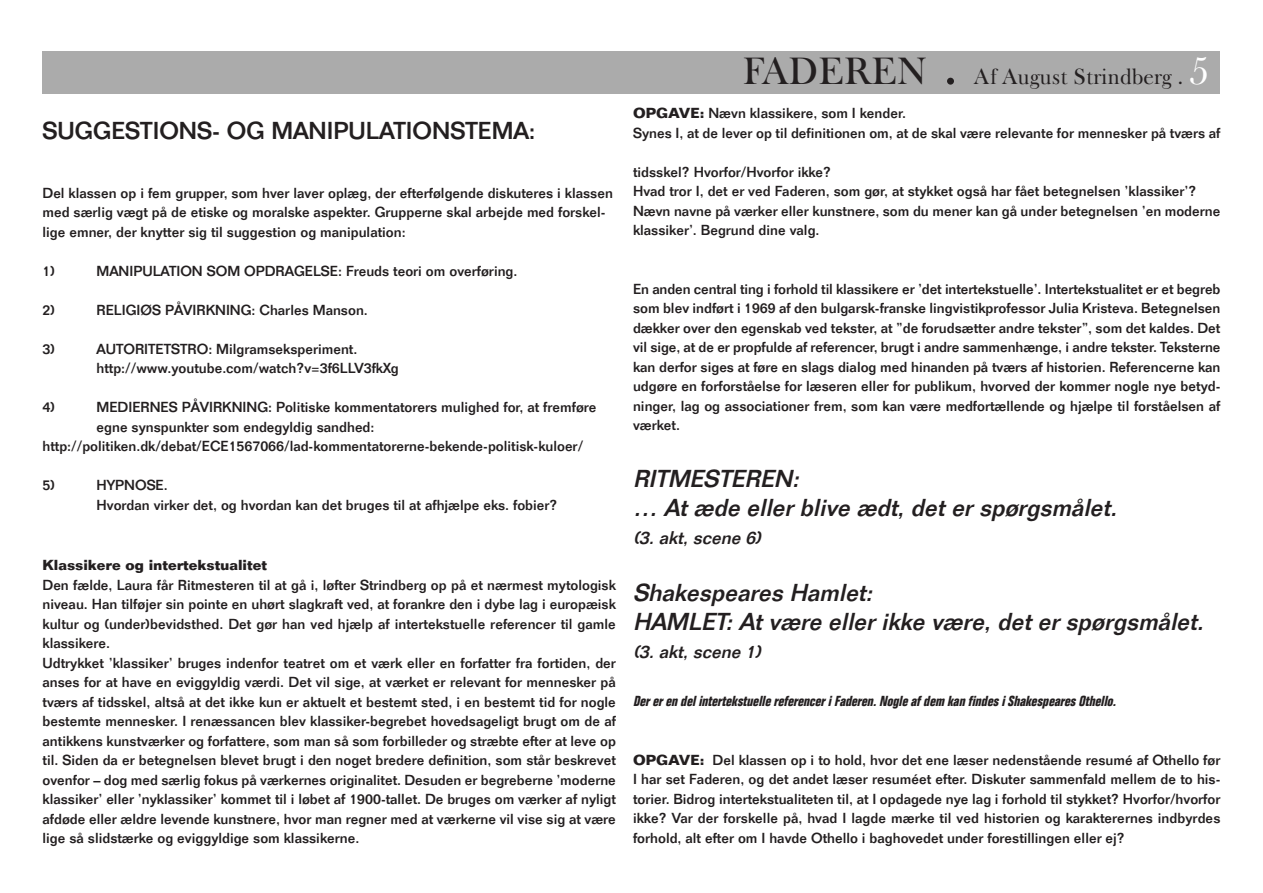
<style>
.page{position:relative;width:1263px;height:893px;background:#fff}
.page>*{position:absolute;margin:0;border:0;box-sizing:border-box;transform-origin:0 0}
.t1{font:39px "Frys Baskerville BT";color:#231f20}
.t2{font:italic 500 24px/28.5px "Folio";color:#231f20}
.t3{font:500 24px "Folio";color:#231f20}
.t4{font:22.5px "Frys Baskerville BT";color:#231f20}
.t5{font:italic 500 18px "Folio";color:#231f20}
.t6{font:500 14.25px/19.5px "Folio";color:#231f20}
.t7{font:italic 700 condensed 14.25px "Folio";color:#231f20}
.t8{font:700 14.25px "Folio";color:#231f20}
.s1{font-size:60px}
.s2{font-size:39px;color:#fff}
.s3{font-weight:700}
</style>
<div class="page">
<div style="left:43px;top:52px;width:1177px;height:42px;background:#ababab"></div>
<h2 class="t3" style="left:43px;top:122px;width:495px">SUGGESTIONS- OG MANIPULATIONSTEMA:</h2>
<p class="t6" style="left:43px;top:184px;width:572px">Del klassen op i fem grupper, som hver laver oplæg, der efterfølgende diskuteres i klassen med særlig vægt på de etiske og moralske aspekter. Grupperne skal arbejde med forskel&shy;lige emner, der knytter sig til suggestion og manipulation:</p>
<p class="t6" style="left:43px;top:262px;width:14px">1)</p>
<p class="t6" style="left:97px;top:262px;width:422px">MANIPULATION SOM OPDRAGELSE: Freuds teori om overføring.</p>
<p class="t6" style="left:43px;top:301px;width:14px">2)</p>
<p class="t6" style="left:97px;top:301px;width:273px">RELIGIØS PÅVIRKNING: Charles Manson.</p>
<p class="t6" style="left:43px;top:340px;width:14px">3)</p>
<p class="t6" style="left:97px;top:340px;width:304px">AUTORITETSTRO: Milgramseksperiment. http://www.youtube.com/watch?v=3f6LLV3fkXg</p>
<p class="t6" style="left:43px;top:399px;width:14px">4)</p>
<p class="t6" style="left:97px;top:399px;width:502px">MEDIERNES PÅVIRKNING: Politiske kommentatorers mulighed for, at fremføre</p>
<p class="t6" style="left:97px;top:418px;width:279px">egne synspunkter som endegyldig sandhed:</p>
<p class="t6" style="left:43px;top:438px;width:542px">http://politiken.dk/debat/ECE1567066/lad-kommentatorerne-bekende-politisk-kuloer/</p>
<p class="t6" style="left:43px;top:477px;width:14px">5)</p>
<p class="t6" style="left:97px;top:477px;width:462px">HYPNOSE.<br>Hvordan virker det, og hvordan kan det bruges til at afhjælpe eks. fobier?</p>
<p class="t8" style="left:43px;top:560px;width:226px">Klassikere og intertekstualitet</p>
<p class="t6" style="left:43px;top:577px;width:575px">Den fælde, Laura får Ritmesteren til at gå i, løfter Strindberg op på et nærmest mytologisk niveau. Han tilføjer sin pointe en uhørt slagkraft ved, at forankre den i dybe lag i europæisk kultur og (under)bevidsthed. Det gør han ved hjælp af intertekstuelle referencer til gamle klassikere.<br>Udtrykket ’klassiker’ bruges indenfor teatret om et værk eller en forfatter fra fortiden, der anses for at have en eviggyldig værdi. Det vil sige, at værket er relevant for mennesker på tværs af tidsskel, altså at det ikke kun er aktuelt et bestemt sted, i en bestemt tid for nogle bestemte mennesker. I renæssancen blev klassiker-begrebet hovedsageligt brugt om de af antikkens kunstværker og forfattere, som man så som forbilleder og stræbte efter at leve op til. Siden da er betegnelsen blevet brugt i den noget bredere definition, som står beskrevet ovenfor – dog med særlig fokus på værkernes originalitet. Desuden er begreberne ’moderne klassiker’ eller ’nyklassiker’ kommet til i løbet af 1900-tallet. De bruges om værker af nyligt afdøde eller ældre levende kunstnere, hvor man regner med at værkerne vil vise sig at være lige så slidstærke og eviggyldige som klassikerne.</p>
<h1 class="t1" style="left:742px;top:58px;width:218px">FADEREN <span class="s1">.</span></h1>
<h3 class="t4" style="left:974px;top:69px;width:237px">Af August Strindberg . <span class="s2">5</span></h3>
<p class="t6" style="left:633px;top:105px;width:589px"><span class="s3">OPGAVE:</span> Nævn klassikere, som I kender.<br>Synes I, at de lever op til definitionen om, at de skal være relevante for mennesker på tværs af</p>
<p class="t6" style="left:633px;top:163px;width:589px">tidsskel? Hvorfor/Hvorfor ikke?<br>Hvad tror I, det er ved Faderen, som gør, at stykket også har fået betegnelsen ’klassiker’?<br>Nævn navne på værker eller kunstnere, som du mener kan gå under betegnelsen ’en moderne klassiker’. Begrund dine valg.</p>
<p class="t6" style="left:633px;top:280px;width:589px;text-align:justify">En anden central ting i forhold til klassikere er ’det intertekstuelle’. Intertekstualitet er et begreb som blev indført i 1969 af den bulgarsk-franske lingvistikprofessor Julia Kristeva. Betegnelsen dækker over den egenskab ved tekster, at ”de forudsætter andre tekster”, som det kaldes. Det vil sige, at de er propfulde af referencer, brugt i andre sammenhænge, i andre tekster. Teksterne kan derfor siges at føre en slags dialog med hinanden på tværs af historien. Referencerne kan udgøre en forforståelse for læseren eller for publikum, hvorved der kommer nogle nye betyd&shy;ninger, lag og associationer frem, som kan være medfortællende og hjælpe til forståelsen af værket.</p>
<h2 class="t2" style="left:633px;top:467px;width:490px">RITMESTEREN:<br>… At æde eller blive ædt, det er spørgsmålet.</h2>
<p class="t5" style="left:633px;top:531px;width:133px">(3. akt, scene 6)</p>
<h2 class="t2" style="left:633px;top:581px;width:576px">Shakespeares Hamlet:<br>HAMLET: At være eller ikke være, det er spørgsmålet.</h2>
<p class="t5" style="left:633px;top:645px;width:133px">(3. akt, scene 1)</p>
<p class="t7" style="left:633px;top:696px;width:487px">Der er en del intertekstuelle referencer i Faderen. Nogle af dem kan findes i Shakespeares Othello.</p>
<p class="t6" style="left:633px;top:751px;width:589px;text-align:justify"><span class="s3">OPGAVE:</span> Del klassen op i to hold, hvor det ene læser nedenstående resumé af Othello før I har set Faderen, og det andet læser resuméet efter. Diskuter sammenfald mellem de to his&shy;torier. Bidrog intertekstualiteten til, at I opdagede nye lag i forhold til stykket? Hvorfor/hvorfor ikke? Var der forskelle på, hvad I lagde mærke til ved historien og karakterernes indbyrdes forhold, alt efter om I havde Othello i baghovedet under forestillingen eller ej?</p>
</div>
